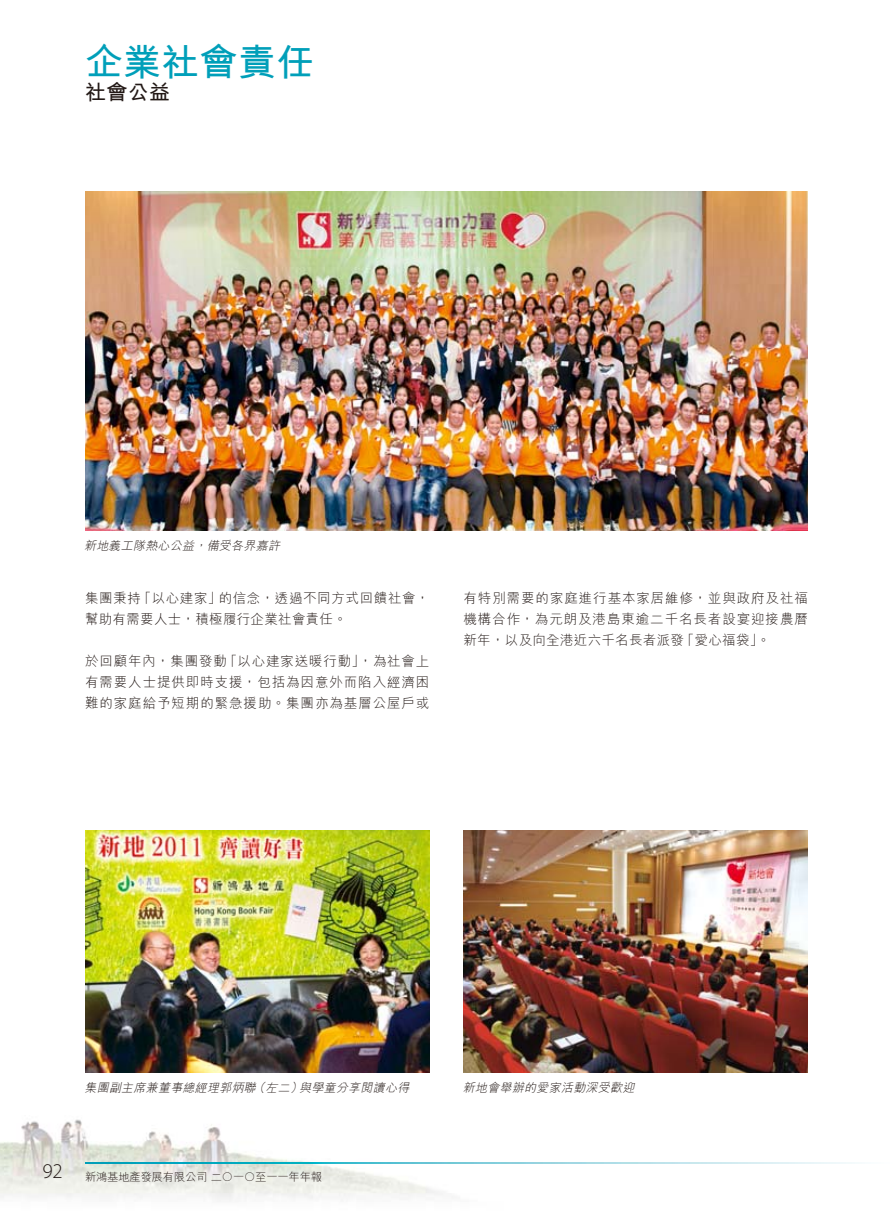
<style>
.page{position:relative;width:893px;height:1212px;background:#fff}
.page>*{position:absolute;margin:0;border:0;box-sizing:border-box;transform-origin:0 0}
.t1{font:37.5px "M Hei HK Bold E Ten B5 H";letter-spacing:.02em;color:#009fb9}
.t2{font:21px "M Hei HK Bold E Ten B5 H";color:#231916}
.t3{font:13.5px/21px "M Hei HK Light E Ten B5 H";letter-spacing:.07em;color:#231916;text-align:justify}
.t4{font:13.5px/21px "M Hei HK Light E Ten B5 H";letter-spacing:.045em;color:#231916}
.t5{font:italic 12px "M Hei HK Light E Ten B5 H";color:#231916}
.t6{font:11.25px "M Hei HK Light E Ten B5 H";letter-spacing:-.01em;color:#231916}
</style>
<div class="page">
<img style="left:0;top:1020px;width:701px;height:181px">
<svg style="left:701px;top:1163px;width:154px;height:1px"></svg>
<img style="left:85px;top:1163px;width:616px;height:1px">
<img style="left:85px;top:191px;width:723px;height:339px">
<img style="left:464px;top:830px;width:344px;height:243px">
<img style="left:85px;top:830px;width:344px;height:243px">
<h1 class="t1" style="left:85px;top:48px;width:230px">企業社會責任</h1>
<h2 class="t2" style="left:85px;top:84px;width:87px">社會公益</h2>
<p class="t5" style="left:84px;top:540px;width:200px">新地義工隊熱心公益，備受各界嘉許</p>
<p class="t4" style="left:85px;top:589px;width:346px">集團秉持「以心建家」的信念，透過不同方式回饋社會，幫助有需要人士，積極履行企業社會責任。</p>
<p class="t3" style="left:85px;top:652px;width:346px">於回顧年內，集團發動「以心建家送暖行動」，為社會上有需要人士提供即時支援，包括為因意外而陷入經濟困難的家庭給予短期的緊急援助。集團亦為基層公屋戶或</p>
<p class="t3" style="left:463px;top:589px;width:346px">有特別需要的家庭進行基本家居維修，並與政府及社福機構合作，為元朗及港島東逾二千名長者設宴迎接農曆新年，以及向全港近六千名長者派發「愛心福袋」。</p>
<p class="t5" style="left:85px;top:1083px;width:329px">集團副主席兼董事總經理郭炳聯（左二）與學童分享閱讀心得</p>
<p class="t5" style="left:463px;top:1083px;width:175px">新地會舉辦的愛家活動深受歡迎</p>
<p class="t6" style="left:43px;top:1172px;width:281px"><sup>92</sup> 新鴻基地產發展有限公司二○一○至一一年年報</p>
</div>
